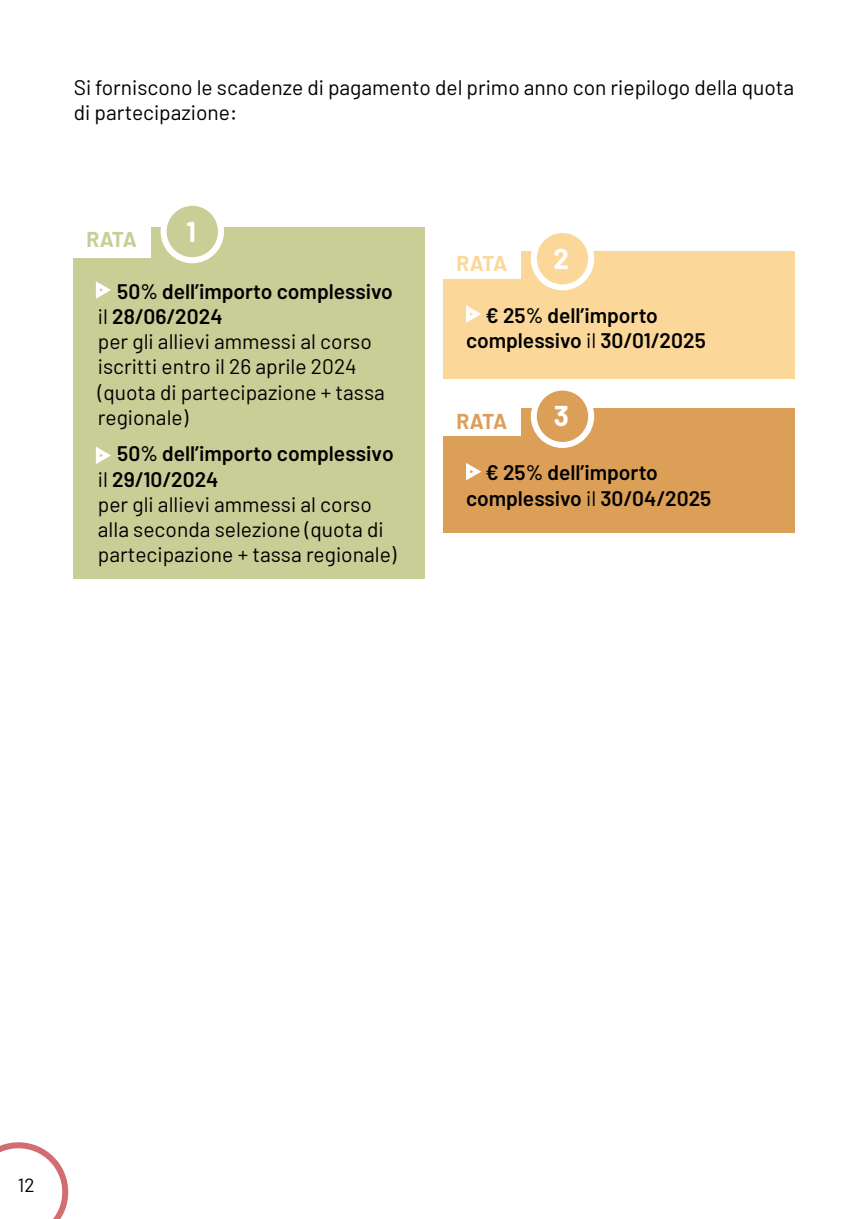
<style>
.page{position:relative;width:868px;height:1219px;background:#fff}
.page>*{position:absolute;margin:0;border:0;box-sizing:border-box;transform-origin:0 0}
.t1{font:700 28px "Barlow";color:#fff}
.t2{font:21px/25.2px "Barlow";color:#000}
.t3{font:600 21px/25.2px "Barlow";color:#000}
.t4{font:700 21px "Barlow";color:#c9cd96}
.t5{font:700 21px "Barlow";color:#dc9f58}
.t6{font:700 21px "Barlow";color:#fbd899}
.t7{font:19px "Barlow";color:#000}
.s1{font-weight:600}
.s2{font-weight:400}
</style>
<div class="page">
<svg style="left:0;top:1142px;width:68px;height:77px"></svg>
<div style="left:73px;top:227px;width:352px;height:352px;background:#c9cd96"></div>
<svg style="left:95px;top:281px;width:16px;height:18px"></svg>
<svg style="left:95px;top:446px;width:16px;height:18px"></svg>
<div style="left:163px;top:203px;width:58px;height:57px;background:#c9cd96;border-radius:50%"></div>
<div style="left:160px;top:200px;width:64px;height:63px;border:6px solid #fff;border-radius:50%"></div>
<div style="left:72px;top:226px;width:79px;height:32px;background:#fff"></div>
<div style="left:443px;top:408px;width:352px;height:125px;background:#dc9f58"></div>
<svg style="left:466px;top:463px;width:15px;height:18px"></svg>
<div style="left:533px;top:388px;width:58px;height:57px;background:#dc9f58;border-radius:50%"></div>
<div style="left:530px;top:385px;width:64px;height:63px;border:6px solid #fff;border-radius:50%"></div>
<div style="left:442px;top:408px;width:79px;height:28px;background:#fff"></div>
<div style="left:443px;top:251px;width:352px;height:128px;background:#fbd899"></div>
<svg style="left:466px;top:305px;width:15px;height:18px"></svg>
<div style="left:533px;top:230px;width:58px;height:57px;background:#fbd899;border-radius:50%"></div>
<div style="left:530px;top:227px;width:64px;height:63px;border:6px solid #fff;border-radius:50%"></div>
<div style="left:442px;top:250px;width:79px;height:29px;background:#fff"></div>
<p class="t2" style="left:74px;top:74px;width:721px">Si forniscono le scadenze di pagamento del primo anno con riepilogo della quota di partecipazione:</p>
<p class="t4" style="left:86px;top:226px;width:52px">RATA</p>
<h1 class="t1" style="left:186px;top:214px;width:11px">1</h1>
<p class="t2" style="left:98px;top:278px;width:296px;text-indent:19px"><span class="s1">50% dell’importo complessivo </span>il <span class="s1">28/06/2024<br></span>per gli allievi ammessi al corso iscritti entro il 26 aprile 2024 (quota di partecipazione + tassa regionale)</p>
<p class="t2" style="left:98px;top:441px;width:300px;text-indent:19px"><span class="s1">50% dell’importo complessivo </span>il <span class="s1">29/10/2024<br></span>per gli allievi ammessi al corso alla seconda selezione (quota di partecipazione + tassa regionale)</p>
<p class="t6" style="left:456px;top:251px;width:52px">RATA</p>
<h1 class="t1" style="left:553px;top:241px;width:17px">2</h1>
<p class="t3" style="left:466px;top:302px;width:241px;text-indent:19px">€ 25% dell’importo complessivo <span class="s2">il</span> 30/01/2025</p>
<p class="t5" style="left:456px;top:408px;width:52px">RATA</p>
<h1 class="t1" style="left:554px;top:399px;width:17px">3</h1>
<p class="t3" style="left:466px;top:460px;width:247px;text-indent:19px">€ 25% dell’importo complessivo <span class="s2">il</span> 30/04/2025</p>
<p class="t7" style="left:18px;top:1173px;width:18px">12</p>
</div>
